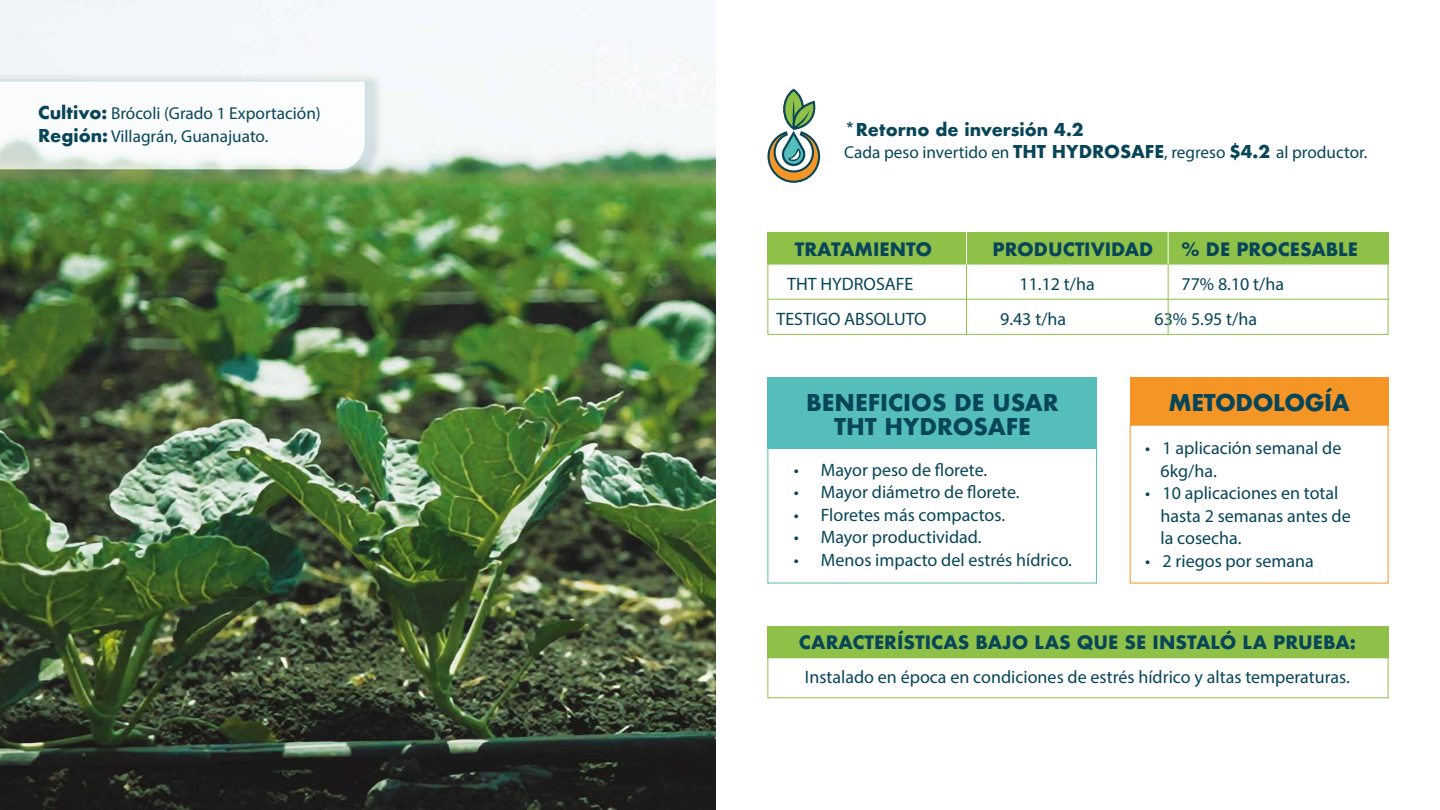
<style>
.page{position:relative;width:1440px;height:810px;background:#fff}
.page>*{position:absolute;margin:0;border:0;box-sizing:border-box;transform-origin:0 0}
.t1{font:700 22.5px/24px "Futura";color:#074559;text-align:center}
.t2{font:700 22.5px "Futura";letter-spacing:-.02em;color:#074559}
.t3{font:18px/22.5px "Myriad Pro";color:#074559}
.t4{font:700 18px "Futura";color:#074559}
.t5{font:17.25px/22.5px "Myriad Pro";color:#074559}
.t6{font:700 17.25px "Futura";color:#074559}
.s1{font-family:"Futura";font-weight:700}
</style>
<div class="page">
<div style="left:767px;top:657px;width:621px;height:41px;border:1px solid #8fc148"></div>
<img style="left:0;top:0;width:715px;height:810px">
<div style="left:0;top:73px;width:383px;height:111px;background:#054559;opacity:.18"></div>
<svg style="left:0;top:82px;width:365px;height:87px"></svg>
<div style="left:767px;top:377px;width:330px;height:72px;background:#55bdba"></div>
<div style="left:767px;top:232px;width:621px;height:32px;background:#8fc148"></div>
<div style="left:767px;top:626px;width:621px;height:31px;background:#8fc148"></div>
<div style="left:1130px;top:377px;width:258px;height:48px;background:#f49525"></div>
<div style="left:767px;top:425px;width:330px;height:158px;border:1px solid #55bdba"></div>
<div style="left:767px;top:264px;width:621px;height:71px;border:1px solid #8fc148"></div>
<hr style="left:768px;top:299px;width:620px;height:1px;background:#8fc148">
<hr style="left:966px;top:264px;width:1px;height:71px;background:#8fc148">
<hr style="left:966px;top:232px;width:1px;height:32px;background:#fff">
<hr style="left:1168px;top:232px;width:1px;height:32px;background:#fff">
<hr style="left:1168px;top:264px;width:1px;height:71px;background:#8fc148">
<svg style="left:767px;top:88px;width:53px;height:95px"></svg>
<p class="t5" style="left:38px;top:102px;width:284px"><span class="s1">Cultivo:</span> Brócoli (Grado 1 Exportación)<br><span class="s1">Región:</span> Villagrán, Guanajuato.</p>
<p class="t6" style="left:844px;top:117px;width:241px">*Retorno de inversión 4.2</p>
<p class="t5" style="left:844px;top:141px;width:525px">Cada peso invertido en <span class="s1">THT HYDROSAFE</span>, regreso <span class="s1">$4.2</span> al productor.</p>
<p class="t4" style="left:795px;top:236px;width:139px">TRATAMIENTO</p>
<p class="t4" style="left:993px;top:236px;width:162px">PRODUCTIVIDAD</p>
<p class="t4" style="left:1182px;top:236px;width:178px">% DE PROCESABLE</p>
<p class="t3" style="left:787px;top:273px;width:128px">THT HYDROSAFE</p>
<p class="t3" style="left:1020px;top:273px;width:77px">11.12 t/ha</p>
<p class="t3" style="left:1182px;top:273px;width:104px">77% 8.10 t/ha</p>
<p class="t3" style="left:777px;top:307px;width:152px">TESTIGO ABSOLUTO</p>
<p class="t3" style="left:1000px;top:307px;width:68px">9.43 t/ha</p>
<p class="t3" style="left:1155px;top:307px;width:104px">63% 5.95 t/ha</p>
<p class="t1" style="left:806px;top:390px;width:254px">BENEFICIOS DE USAR<br>THT HYDROSAFE</p>
<p class="t2" style="left:1169px;top:386px;width:183px">METODOLOGÍA</p>
<p class="t3" style="left:794px;top:458px;width:195px">• Mayor peso de florete.</p>
<p class="t3" style="left:794px;top:481px;width:227px">• Mayor diámetro de florete.</p>
<p class="t3" style="left:794px;top:503px;width:213px">• Floretes más compactos.</p>
<p class="t3" style="left:794px;top:526px;width:189px">• Mayor productividad.</p>
<p class="t3" style="left:794px;top:548px;width:280px">• Menos impacto del estrés hídrico.</p>
<p class="t3" style="left:1160px;top:437px;width:182px;text-indent:-15px">• 1 aplicación semanal de<br>6kg/ha.</p>
<p class="t3" style="left:1160px;top:482px;width:192px;text-indent:-15px">• 10 aplicaciones en total hasta 2 semanas antes de la cosecha.</p>
<p class="t3" style="left:1145px;top:549px;width:170px">• 2 riegos por semana</p>
<p class="t4" style="left:799px;top:629px;width:558px">CARACTERÍSTICAS BAJO LAS QUE SE INSTALÓ LA PRUEBA:</p>
<p class="t3" style="left:805px;top:666px;width:546px">Instalado en época en condiciones de estrés hídrico y altas temperaturas.</p>
</div>
